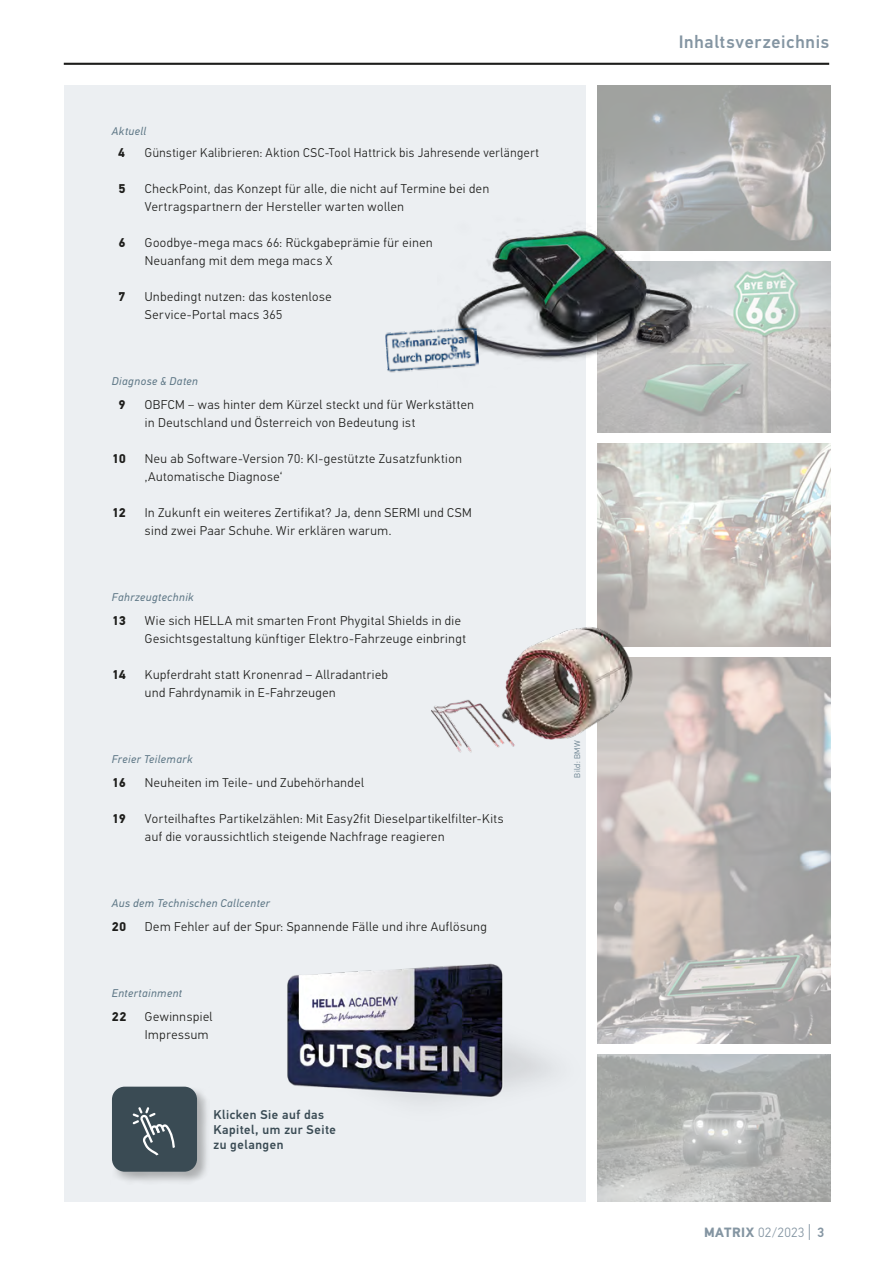
<style>
.page{position:relative;width:893px;height:1263px;background:#fff}
.page>*{position:absolute;margin:0;border:0;box-sizing:border-box;transform-origin:0 0}
.t1{font:500 18px "Hella DIN Universal";letter-spacing:.04em;color:#8495a2}
.t2{font:300 13.5px "Hella DIN Universal";letter-spacing:.02em;color:#8495a2}
.t3{font:300 12.75px/18px "Hella DIN Universal";letter-spacing:.04em;color:#1d1d1b}
.t4{font:300 12.75px "Hella DIN Universal";letter-spacing:.04em;color:#1d1d1b;scale:.96 1}
.t5{font:500 12.75px/15px "Hella DIN Universal";letter-spacing:.04em;color:#3a4b54}
.t6{font:700 12.75px "Hella DIN Universal";letter-spacing:-.015em;color:#1d1d1b}
.t7{font:700 12.75px "Hella DIN Universal";letter-spacing:-.015em;color:#1d1d1b;scale:.96 1}
.t8{font:italic 11.25px "Hella DIN Universal";letter-spacing:.04em;color:#5e7786}
.t9{font:300 8.25px "Hella DIN Universal";letter-spacing:.045em;color:#5e7786}
.s1{font-weight:700}
.s2{font-size:18px}
.s3{font-weight:500}
</style>
<div class="page">
<hr style="left:64px;top:63px;width:765px;height:2px;background:#1d1d1b">
<div style="left:64px;top:85px;width:521px;height:1116px;background:#eceff2"></div>
<svg style="left:597px;top:85px;width:234px;height:1117px;background:#c0bfbc"></svg>
<img style="left:438px;top:215px;width:278px;height:172px">
<img style="left:385px;top:326px;width:94px;height:47px">
<img style="left:250px;top:877px;width:375px;height:313px">
<img style="left:398px;top:606px;width:267px;height:178px">
<div style="left:111px;top:1086px;width:99px;height:98px;background:#1d1d1b;opacity:.3"></div>
<div style="left:112px;top:1087px;width:85px;height:85px;background:#3a4b54;border-radius:13px"></div>
<svg style="left:133px;top:1107px;width:42px;height:48px"></svg>
<p class="t8" style="left:112px;top:124px;width:36px">Aktuell</p>
<p class="t7" style="left:118px;top:144px;width:9px">4</p>
<p class="t4" style="left:145px;top:145px;width:412px">Günstiger Kalibrieren: Aktion CSC-Tool Hattrick bis Jahresende verlängert</p>
<p class="t6" style="left:118px;top:180px;width:9px">5</p>
<p class="t3" style="left:145px;top:181px;width:346px">CheckPoint, das Konzept für alle, die nicht auf Termine bei den<br>Vertragspartnern der Hersteller warten wollen</p>
<p class="t6" style="left:118px;top:234px;width:9px">6</p>
<p class="t3" style="left:145px;top:235px;width:289px">Goodbye-mega macs 66: Rückgabeprämie für einen<br>Neuanfang mit dem mega macs X</p>
<p class="t6" style="left:118px;top:288px;width:9px">7</p>
<p class="t3" style="left:145px;top:289px;width:188px">Unbedingt nutzen: das kostenlose<br>Service-Portal macs 365</p>
<p class="t8" style="left:112px;top:374px;width:88px">Diagnose &amp; Daten</p>
<p class="t6" style="left:118px;top:396px;width:9px">9</p>
<p class="t3" style="left:145px;top:397px;width:330px">OBFCM − was hinter dem Kürzel steckt und für Werkstätten in Deutschland und Österreich von Bedeutung ist</p>
<p class="t6" style="left:112px;top:450px;width:15px">10</p>
<p class="t3" style="left:145px;top:451px;width:318px">Neu ab Software-Version 70: KI-gestützte Zusatzfunktion ‚Automatische Diagnose‘</p>
<p class="t6" style="left:112px;top:504px;width:15px">12</p>
<p class="t3" style="left:145px;top:505px;width:328px">In Zukunft ein weiteres Zertifikat? Ja, denn SERMI und CSM sind zwei Paar Schuhe. Wir erklären warum.</p>
<p class="t8" style="left:112px;top:590px;width:83px">Fahrzeugtechnik</p>
<p class="t6" style="left:112px;top:612px;width:15px">13</p>
<p class="t3" style="left:145px;top:613px;width:322px">Wie sich HELLA mit smarten Front Phygital Shields in die<br>Gesichtsgestaltung künftiger Elektro-Fahrzeuge einbringt</p>
<p class="t6" style="left:112px;top:666px;width:15px">14</p>
<p class="t3" style="left:145px;top:667px;width:244px">Kupferdraht statt Kronenrad – Allradantrieb und Fahrdynamik in E-Fahrzeugen</p>
<p class="t8" style="left:112px;top:752px;width:82px">Freier Teilemark</p>
<p class="t6" style="left:112px;top:774px;width:15px">16</p>
<p class="t3" style="left:145px;top:775px;width:220px">Neuheiten im Teile- und Zubehörhandel</p>
<p class="t6" style="left:112px;top:810px;width:15px">19</p>
<p class="t3" style="left:145px;top:811px;width:360px">Vorteilhaftes Partikelzählen: Mit Easy2fit Dieselpartikelfilter-Kits auf die voraussichtlich steigende Nachfrage reagieren</p>
<p class="t8" style="left:112px;top:896px;width:159px">Aus dem Technischen Callcenter</p>
<p class="t6" style="left:112px;top:918px;width:16px">20</p>
<p class="t3" style="left:145px;top:919px;width:343px">Dem Fehler auf der Spur: Spannende Fälle und ihre Auflösung</p>
<p class="t8" style="left:112px;top:986px;width:72px">Entertainment</p>
<p class="t6" style="left:112px;top:1008px;width:16px">22</p>
<p class="t3" style="left:145px;top:1009px;width:69px">Gewinnspiel<br>Impressum</p>
<p class="t5" style="left:213px;top:1108px;width:124px">Klicken Sie auf das<br>Kapitel, um zur Seite zu gelangen</p>
<p class="t9" style="left:572px;top:778px;width:39px;rotate:-90deg">Bild: BMW</p>
<h1 class="t1" style="left:679px;top:30px;width:152px">Inhaltsverzeichnis</h1>
<p class="t2" style="left:704px;top:1224px;width:122px"><span class="s1">MATRIX</span> 02/2023 <span class="s2">|</span> <span class="s3">3</span></p>
</div>
